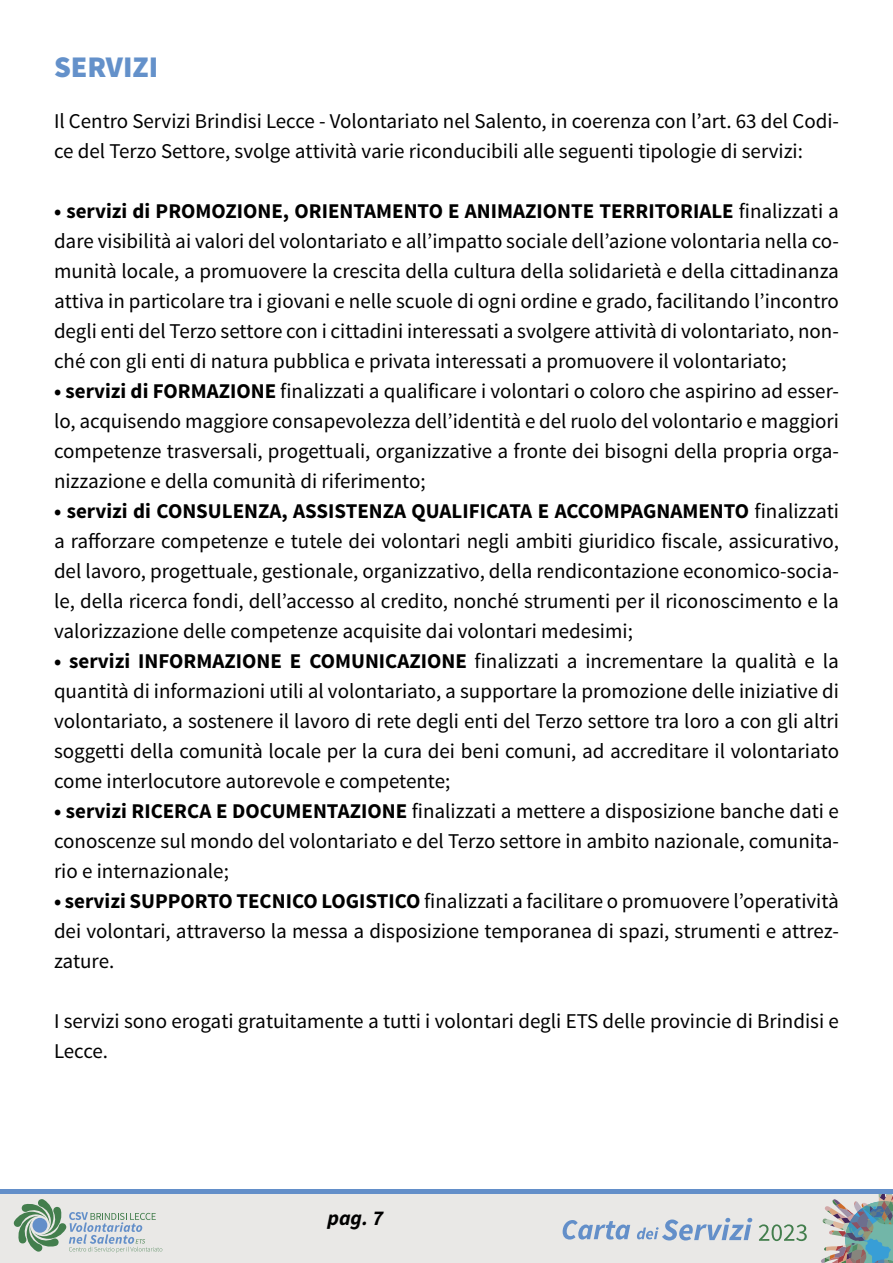
<style>
.page{position:relative;width:893px;height:1263px;background:#fff}
.page>*{position:absolute;margin:0;border:0;box-sizing:border-box;transform-origin:0 0}
.t1{font:900 30px "Source Sans Pro";color:#6491ca}
.t2{font:21px/30px "Source Sans Pro";color:#000;text-align:justify}
.t3{font:italic 700 21px "Source Sans Pro";color:#000}
.s1{font-weight:700}
</style>
<div class="page">
<div style="left:0;top:1190px;width:893px;height:73px;background:#638fc9"></div>
<div style="left:0;top:1194px;width:893px;height:69px;background:#e9e8e6"></div>
<svg style="left:759px;top:1224px;width:48px;height:17px"></svg>
<svg style="left:563px;top:1220px;width:67px;height:19px"></svg>
<svg style="left:637px;top:1218px;width:115px;height:22px"></svg>
<svg style="left:14px;top:1199px;width:148px;height:54px"></svg>
<img style="left:821px;top:1194px;width:72px;height:69px">
<h1 class="t1" style="left:54px;top:47px;width:106px">SERVIZI</h1>
<p class="t2" style="left:54px;top:106px;width:787px">Il Centro Servizi Brindisi Lecce - Volontariato nel Salento, in coerenza con l’art. 63 del Codi&shy;ce del Terzo Settore, svolge attività varie riconducibili alle seguenti tipologie di servizi:</p>
<p class="t2" style="left:54px;top:197px;width:786px"><span class="s1">• servizi di PROMOZIONE, ORIENTAMENTO E ANIMAZIONTE TERRITORIALE</span> finalizzati a dare visibilità ai valori del volontariato e all’impatto sociale dell’azione volontaria nella co&shy;munità locale, a promuovere la crescita della cultura della solidarietà e della cittadinanza attiva in particolare tra i giovani e nelle scuole di ogni ordine e grado, facilitando l’incontro degli enti del Terzo settore con i cittadini interessati a svolgere attività di volontariato, non&shy;ché con gli enti di natura pubblica e privata interessati a promuovere il volontariato;</p>
<p class="t2" style="left:54px;top:377px;width:786px"><span class="s1">• servizi di FORMAZIONE</span> finalizzati a qualificare i volontari o coloro che aspirino ad esser&shy;lo, acquisendo maggiore consapevolezza dell’identità e del ruolo del volontario e maggiori competenze trasversali, progettuali, organizzative a fronte dei bisogni della propria orga&shy;nizzazione e della comunità di riferimento;</p>
<p class="t2" style="left:54px;top:497px;width:786px"><span class="s1">• servizi di CONSULENZA, ASSISTENZA QUALIFICATA E ACCOMPAGNAMENTO</span> finalizzati a rafforzare competenze e tutele dei volontari negli ambiti giuridico fiscale, assicurativo, del lavoro, progettuale, gestionale, organizzativo, della rendicontazione economico-socia&shy;le, della ricerca fondi, dell’accesso al credito, nonché strumenti per il riconoscimento e la valorizzazione delle competenze acquisite dai volontari medesimi;</p>
<p class="t2" style="left:54px;top:647px;width:786px"><span class="s1">• servizi INFORMAZIONE E COMUNICAZIONE</span> finalizzati a incrementare la qualità e la quantità di informazioni utili al volontariato, a supportare la promozione delle iniziative di volontariato, a sostenere il lavoro di rete degli enti del Terzo settore tra loro a con gli altri soggetti della comunità locale per la cura dei beni comuni, ad accreditare il volontariato come interlocutore autorevole e competente;</p>
<p class="t2" style="left:54px;top:797px;width:786px"><span class="s1">• servizi RICERCA E DOCUMENTAZIONE</span> finalizzati a mettere a disposizione banche dati e conoscenze sul mondo del volontariato e del Terzo settore in ambito nazionale, comunita&shy;rio e internazionale;</p>
<p class="t2" style="left:54px;top:887px;width:786px"><span class="s1">• servizi SUPPORTO TECNICO LOGISTICO</span> finalizzati a facilitare o promuovere l’operatività dei volontari, attraverso la messa a disposizione temporanea di spazi, strumenti e attrez&shy;zature.</p>
<p class="t2" style="left:54px;top:1007px;width:786px">I servizi sono erogati gratuitamente a tutti i volontari degli ETS delle provincie di Brindisi e<br>Lecce.</p>
<p class="t3" style="left:327px;top:1204px;width:57px">pag. 7</p>
</div>
